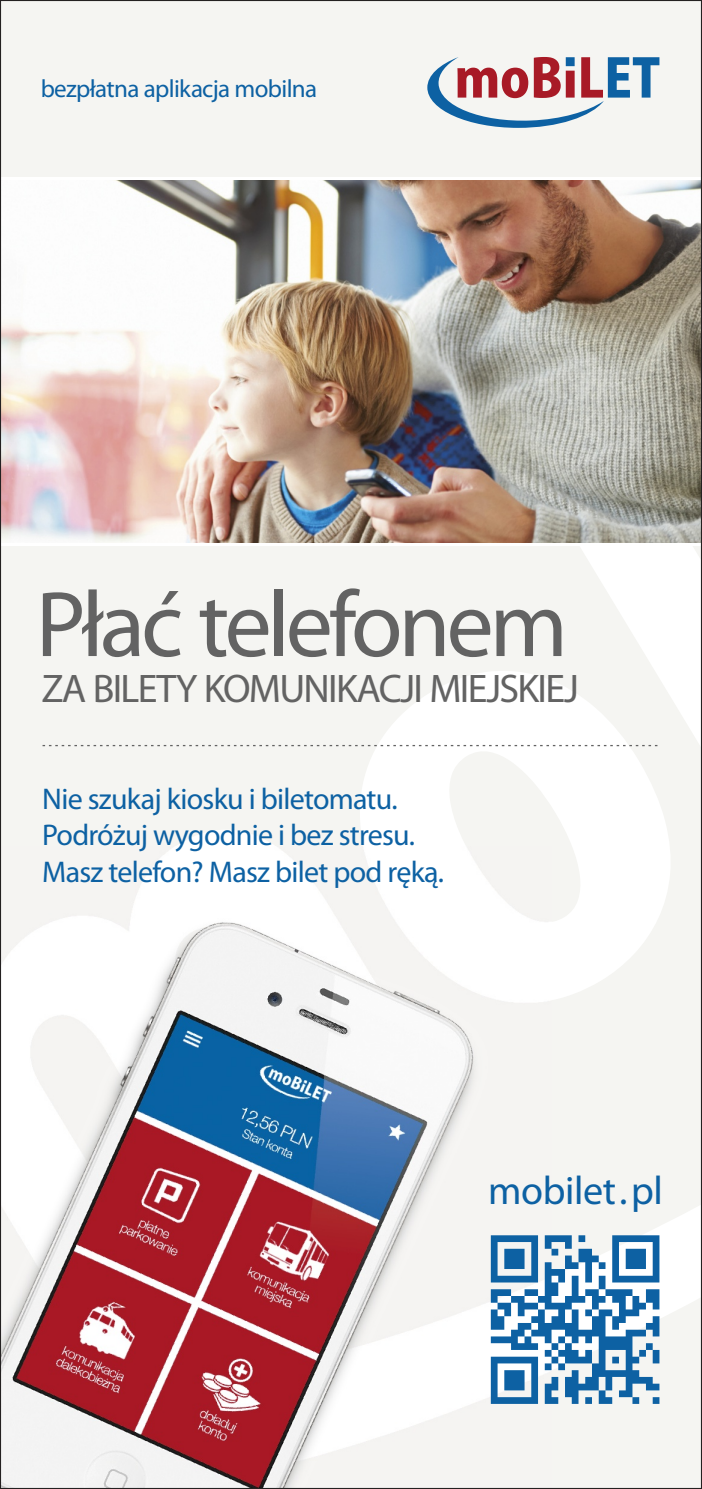
<style>
.page{position:relative;width:702px;height:1489px;background:#fff}
.page>*{position:absolute;margin:0;border:0;box-sizing:border-box;transform-origin:0 0}
.t1{font:93.75px "Myriad Pro";letter-spacing:-.04em;color:#636363}
.t2{font:40px "Myriad Pro";letter-spacing:-.04em;color:#636363}
.t3{font:40px "Myriad Pro";letter-spacing:-.01em;color:#0d61a3}
.t4{font:30px/36px "Myriad Pro";letter-spacing:-.025em;color:#0d61a3}
.t5{font:25px "Myriad Pro";letter-spacing:-.025em;color:#0d61a3}
</style>
<div class="page">
<img style="left:3px;top:3px;width:696px;height:1482px">
<p class="t5" style="left:41px;top:79px;width:278px">bezpłatna aplikacja mobilna</p>
<h1 class="t1" style="left:36px;top:585px;width:533px">Płać telefonem</h1>
<h2 class="t2" style="left:41px;top:671px;width:539px">ZA BILETY KOMUNIKACJI MIEJSKIEJ</h2>
<p class="t4" style="left:42px;top:783px;width:403px">Nie szukaj kiosku i biletomatu.<br>Podróżuj wygodnie i bez stresu.<br>Masz telefon? Masz bilet pod ręką.</p>
<h2 class="t3" style="left:488px;top:1173px;width:176px">mobilet . pl</h2>
</div>
